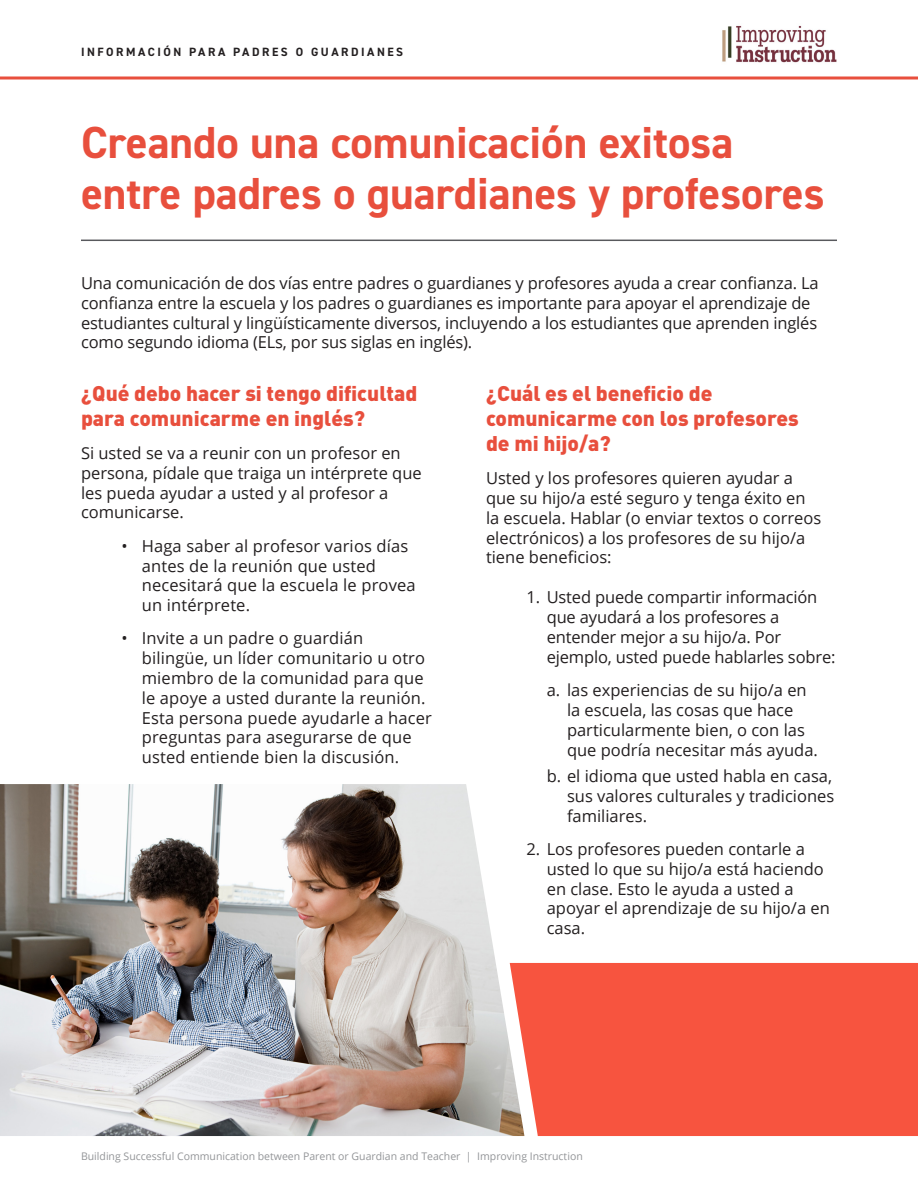
<style>
.page{position:relative;width:918px;height:1188px;background:#fff}
.page>*{position:absolute;margin:0;border:0;box-sizing:border-box;transform-origin:0 0}
.Title_Heading{font:700 45px/51px "DIN2014";color:#e84f3d}
.heading_2_parent{font:900 21px/25.2px "DIN";color:#e84f3d}
.body{font:16.5px/19.8px "Open Sans";color:#231f20}
.Subheaading{font:700 12px "DIN2014";letter-spacing:.21em;color:#231f20}
.t1{font:10.5px "Open Sans";color:#939598}
</style>
<div class="page">
<svg style="left:0;top:76px;width:918px;height:4px"></svg>
<hr style="left:81px;top:240px;width:756px;height:1px;background:#58595d">
<img style="left:0;top:784px;width:510px;height:352px">
<img style="left:722px;top:25px;width:115px;height:38px">
<div style="left:510px;top:963px;width:408px;height:173px;background:#f7543f"></div>
<p class="Subheaading" style="left:81px;top:44px;width:324px">INFORMACIÓN PARA PADRES O GUARDIANES</p>
<p class="Title_Heading" style="left:81px;top:117px;width:745px">Creando una comunicación exitosa entre padres o guardianes y profesores</p>
<p class="body" style="left:81px;top:273px;width:739px">Una comunicación de dos vías entre padres o guardianes y profesores ayuda a crear confianza. La confianza entre la escuela y los padres o guardianes es importante para apoyar el aprendizaje de estudiantes cultural y lingüísticamente diversos, incluyendo a los estudiantes que aprenden inglés como segundo idioma (ELs, por sus siglas en inglés).</p>
<p class="heading_2_parent" style="left:81px;top:379px;width:338px">¿Qué debo hacer si tengo dificultad para comunicarme en inglés?</p>
<p class="body" style="left:81px;top:443px;width:342px">Si usted se va a reunir con un profesor en persona, pídale que traiga un intérprete que les pueda ayudar a usted y al profesor a comunicarse.</p>
<p class="body" style="left:142px;top:535px;width:276px;text-indent:-20px">• Haga saber al profesor varios días antes de la reunión que usted necesitará que la escuela le provea un intérprete.</p>
<p class="body" style="left:142px;top:628px;width:292px;text-indent:-20px">• Invite a un padre o guardián bilingüe, un líder comunitario u otro miembro de la comunidad para que le apoye a usted durante la reunión.<br>Esta persona puede ayudarle a hacer preguntas para asegurarse de que usted entiende bien la discusión.</p>
<p class="heading_2_parent" style="left:486px;top:379px;width:314px">¿Cuál es el beneficio de comunicarme con los profesores de mi hijo/a?</p>
<p class="body" style="left:486px;top:468px;width:337px">Usted y los profesores quieren ayudar a que su hijo/a esté seguro y tenga éxito en la escuela. Hablar (o enviar textos o correos electrónicos) a los profesores de su hijo/a tiene beneficios:</p>
<p class="body" style="left:547px;top:587px;width:290px;text-indent:-20px">1. Usted puede compartir información que ayudará a los profesores a entender mejor a su hijo/a. Por ejemplo, usted puede hablarles sobre:</p>
<p class="body" style="left:567px;top:680px;width:252px;text-indent:-20px">a. las experiencias de su hijo/a en la escuela, las cosas que hace particularmente bien, o con las que podría necesitar más ayuda.</p>
<p class="body" style="left:567px;top:766px;width:269px;text-indent:-20px">b. el idioma que usted habla en casa, sus valores culturales y tradiciones familiares.</p>
<p class="body" style="left:547px;top:839px;width:285px;text-indent:-20px">2. Los profesores pueden contarle a usted lo que su hijo/a está haciendo en clase. Esto le ayuda a usted a apoyar el aprendizaje de su hijo/a en casa.</p>
<p class="t1" style="left:81px;top:1149px;width:503px">Building Successful Communication between Parent or Guardian and Teacher | Improving Instruction</p>
</div>
